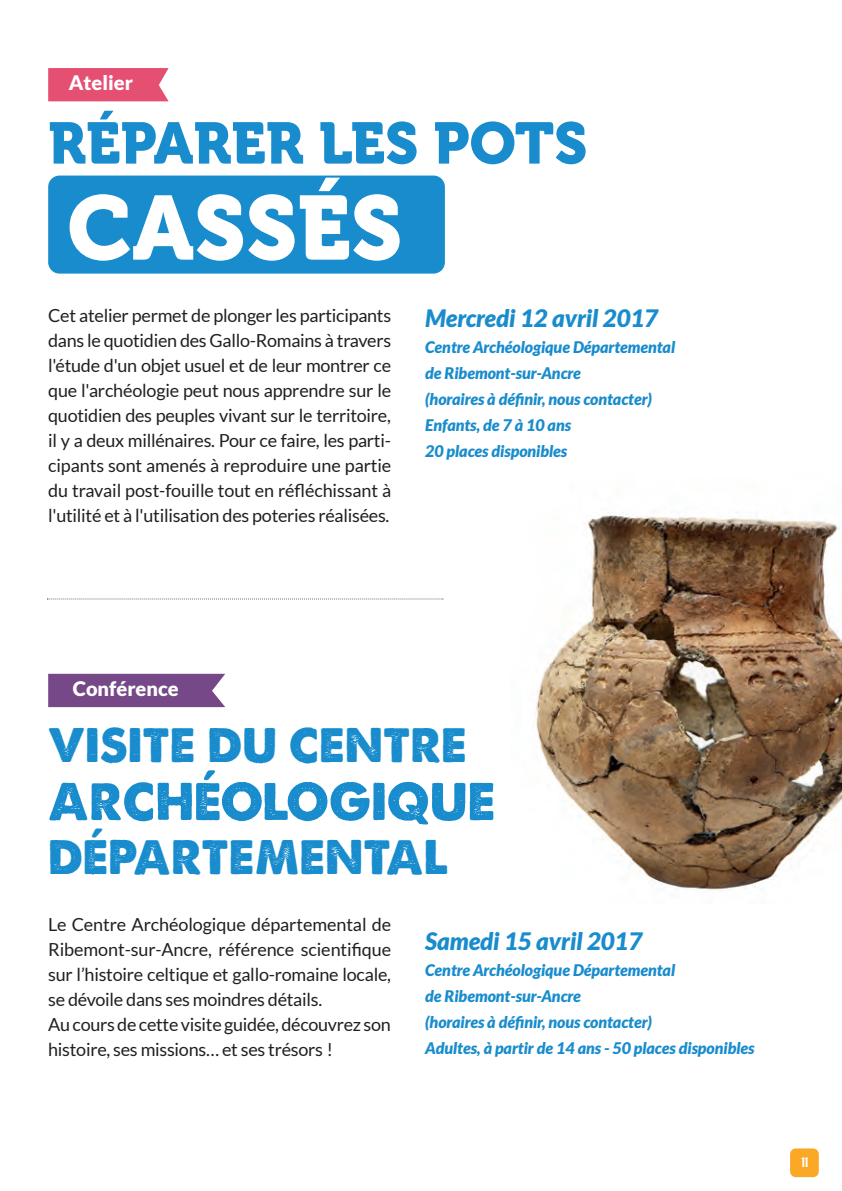
<style>
.page{position:relative;width:842px;height:1191px;background:#fff}
.page>*{position:absolute;margin:0;border:0;box-sizing:border-box;transform-origin:0 0}
.t1{font:90px "Museo 900";color:#fff}
.t2{font:58px "Museo 900";color:#198ccd}
.t3{font:50px "A Loveof Thunder";color:#198ccd}
.t4{font:46px "A Loveof Thunder";color:#198ccd}
.t5{font:italic 900 24px "Lato";letter-spacing:-.005em;color:#198ccd}
.t6{font:900 20px "Lato";color:#fff}
.t7{font:18px/25px "Lato";letter-spacing:-.015em;color:#231f20;text-align:justify}
.t8{font:italic 900 16px/26px "Lato";letter-spacing:-.005em;color:#198ccd}
.t9{font:700 14px "Sansation";color:#fff}
</style>
<div class="page">
<img style="left:535px;top:514px;width:307px;height:378px">
<div style="left:790px;top:1148px;width:29px;height:29px;background:#faa825;border-radius:6px"></div>
<div style="left:48px;top:68px;width:121px;height:33px;background:#e44f72"></div>
<div style="left:48px;top:176px;width:397px;height:98px;background:#198ccd;border-radius:11px"></div>
<div style="left:48px;top:674px;width:177px;height:33px;background:#764888"></div>
<svg style="left:47px;top:598px;width:396px;height:1px"></svg>
<p class="t6" style="left:69px;top:70px;width:66px">Atelier</p>
<h2 class="t2" style="left:48px;top:122px;width:541px">RÉPARER LES POTS</h2>
<h1 class="t1" style="left:67px;top:195px;width:336px">CASSÉS</h1>
<p class="t7" style="left:48px;top:302px;width:345px">Cet atelier permet de plonger les participants dans le quotidien des Gallo-Romains à travers l'étude d'un objet usuel et de leur montrer ce que l'archéologie peut nous apprendre sur le quotidien des peuples vivant sur le territoire, il y a deux millénaires. Pour ce faire, les parti&shy;cipants sont amenés à reproduire une partie du travail post-fouille tout en réfléchissant à l'utilité et à l'utilisation des poteries réalisées.</p>
<h3 class="t5" style="left:425px;top:303px;width:234px">Mercredi 12 avril 2017</h3>
<p class="t8" style="left:425px;top:334px;width:251px">Centre Archéologique Départemental de Ribemont-sur-Ancre<br>(horaires à définir, nous contacter)<br>Enfants, de 7 à 10 ans<br>20 places disponibles</p>
<p class="t6" style="left:73px;top:676px;width:107px">Conférence</p>
<h3 class="t4" style="left:48px;top:716px;width:420px">vISITE dU CENTRE</h3>
<h3 class="t3" style="left:48px;top:770px;width:449px">ARChÉOlOgIqUE</h3>
<h3 class="t4" style="left:48px;top:828px;width:401px">dÉpARTEMENTAl</h3>
<p class="t7" style="left:48px;top:912px;width:345px;text-align:left">Le Centre Archéologique départemental de Ribemont-sur-Ancre, référence scientifique sur l’histoire celtique et gallo-romaine locale, se dévoile dans ses moindres détails.<br>Au cours de cette visite guidée, découvrez son histoire, ses missions… et ses trésors !</p>
<h3 class="t5" style="left:425px;top:926px;width:219px">Samedi 15 avril 2017</h3>
<p class="t8" style="left:425px;top:957px;width:331px">Centre Archéologique Départemental<br>de Ribemont-sur-Ancre<br>(horaires à définir, nous contacter)<br>Adultes, à partir de 14 ans - 50 places disponibles</p>
<p class="t9" style="left:801px;top:1156px;width:9px">11</p>
</div>
